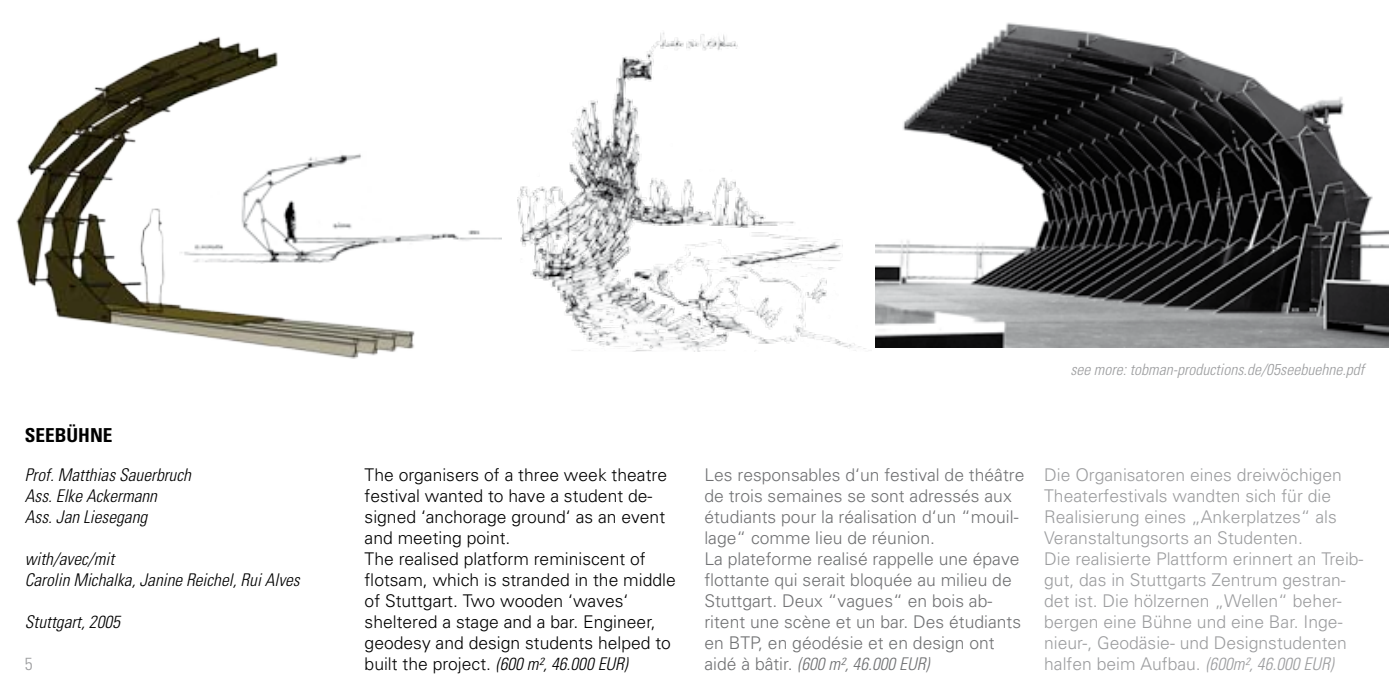
<style>
.page{position:relative;width:1389px;height:695px;background:#fff}
.page>*{position:absolute;margin:0;border:0;box-sizing:border-box;transform-origin:0 0}
.t1{font:700 condensed 19.25px "Univers";color:#000}
.t2{font:300 17.5px/21px "Univers";color:#9c9d9f}
.t3{font:300 17.5px/21px "Univers";color:#707173}
.t4{font:300 17.5px/21px "Univers";color:#000}
.t5{font:italic 300 condensed 17.5px/21px "Univers";color:#000}
.t6{font:300 condensed 17.5px "Univers";color:#9c9d9f}
.t7{font:italic 300 condensed 15.75px "Univers";color:#9c9d9f}
.s1{font-style:italic;font-stretch:condensed}
</style>
<div class="page">
<img style="left:16px;top:36px;width:399px;height:322px">
<img style="left:876px;top:22px;width:513px;height:325px">
<img style="left:518px;top:32px;width:348px;height:320px">
<div style="left:480px;top:339px;width:87px;height:21px;background:#fff"></div>
<img style="left:180px;top:151px;width:322px;height:112px">
<p class="t1" style="left:25px;top:423px;width:89px">SEEBÜHNE</p>
<p class="t5" style="left:25px;top:464px;width:168px">Prof. Matthias Sauerbruch<br>Ass. Elke Ackermann<br>Ass. Jan Liesegang</p>
<p class="t5" style="left:25px;top:548px;width:276px">with/avec/mit<br>Carolin Michalka, Janine Reichel, Rui Alves</p>
<p class="t5" style="left:25px;top:611px;width:97px">Stuttgart, 2005</p>
<p class="t6" style="left:25px;top:653px;width:9px">5</p>
<p class="t7" style="left:1070px;top:360px;width:295px">see more: tobman-productions.de/05seebuehne.pdf</p>
<p class="t4" style="left:365px;top:464px;width:313px">The organisers of a three week theatre festival wanted to have a student de&shy;signed ‘anchorage ground‘ as an event and meeting point.<br>The realised platform reminiscent of flotsam, which is stranded in the middle of Stuttgart. Two wooden ‘waves‘ sheltered a stage and a bar. Engineer, geodesy and design students helped to built the project. <span class="s1">(600 m², 46.000 EUR)</span></p>
<p class="t3" style="left:704px;top:464px;width:321px">Les responsables d‘un festival de théâtre de trois semaines se sont adressés aux étudiants pour la réalisation d‘un “mouil&shy;lage“ comme lieu de réunion.<br>La plateforme realisé rappelle une épave flottante qui serait bloquée au milieu de Stuttgart. Deux “vagues“ en bois ab&shy;ritent une scène et un bar. Des étudiants en BTP, en géodésie et en design ont aidé à bâtir. <span class="s1">(600 m², 46.000 EUR)</span></p>
<p class="t2" style="left:1044px;top:464px;width:321px">Die Organisatoren eines dreiwöchigen Theaterfestivals wandten sich für die Realisierung eines „Ankerplatzes“ als Veranstaltungsorts an Studenten.<br>Die realisierte Plattform erinnert an Treib&shy;gut, das in Stuttgarts Zentrum gestran&shy;det ist. Die hölzernen „Wellen“ beher&shy;bergen eine Bühne und eine Bar. Inge&shy;nieur-, Geodäsie- und Designstudenten halfen beim Aufbau. <span class="s1">(600m², 46.000 EUR)</span></p>
</div>
